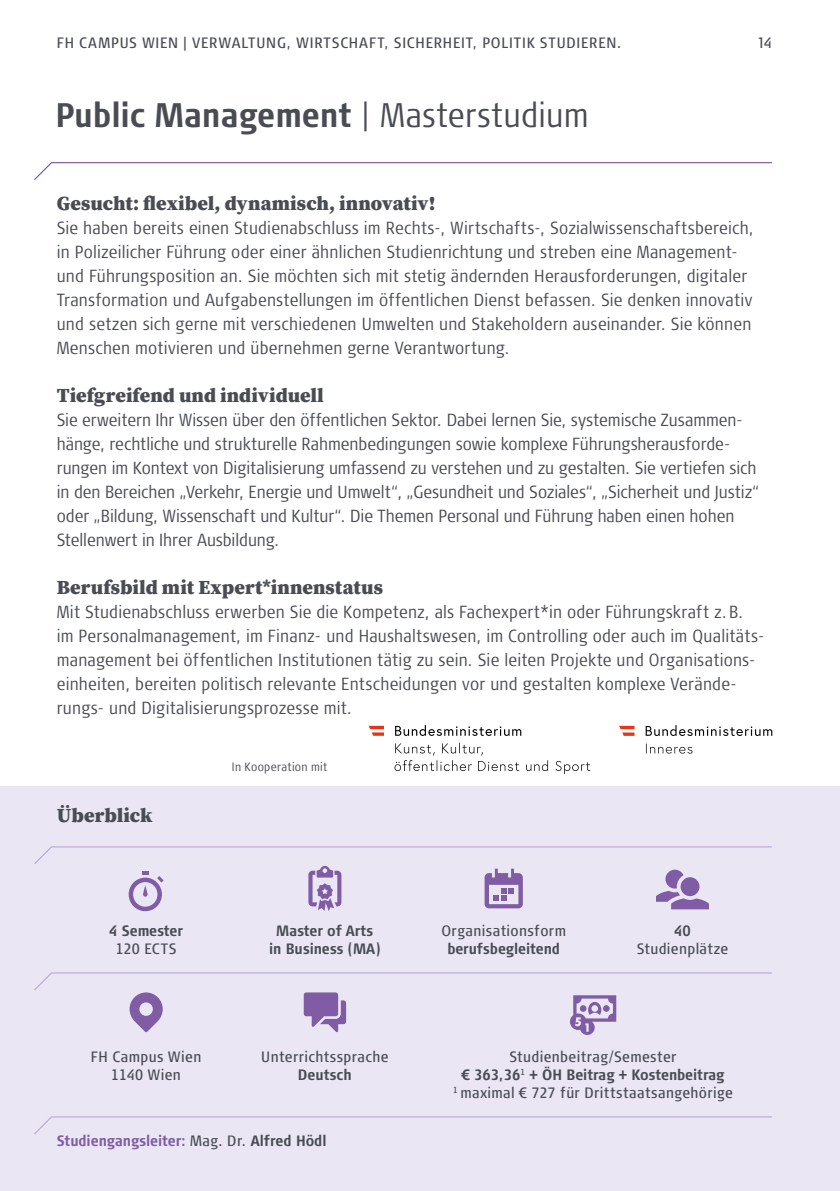
<style>
.page{position:relative;width:840px;height:1191px;background:#fff}
.page>*{position:absolute;margin:0;border:0;box-sizing:border-box;transform-origin:0 0}
.t1{font:700 condensed 34px "Signa OT";color:#494c53}
.t2{font:900 20px "Source Serif Pro";letter-spacing:.005em;color:#494c53}
.t3{font:300 condensed 17.6px/24px "Signa OT";letter-spacing:.01em;color:#494c53}
.t4{font:condensed 15px/18px "Signa OT";letter-spacing:.025em;color:#494c53;text-align:center}
.t5{font:condensed 15px "Signa OT";letter-spacing:.055em;color:#494c53}
.t6{font:700 condensed 15px/18px "Signa OT";letter-spacing:.005em;color:#494c53;text-align:center}
.t7{font:700 condensed 15px "Signa OT";color:#7f5ca3}
.t8{font:300 condensed 12px "Signa OT";letter-spacing:.025em;color:#494c53}
.s1{font-weight:300}
.s2{font-weight:400;color:#494c53}
.s3{color:#494c53}
.s4{font-weight:700}
</style>
<div class="page">
<div style="left:0;top:786px;width:839px;height:405px;background:#eae6f4"></div>
<svg style="left:34px;top:1116px;width:738px;height:18px"></svg>
<svg style="left:34px;top:846px;width:738px;height:65px"></svg>
<svg style="left:34px;top:972px;width:738px;height:63px"></svg>
<svg style="left:34px;top:162px;width:738px;height:18px"></svg>
<svg style="left:645px;top:743px;width:47px;height:10px"></svg>
<svg style="left:645px;top:725px;width:126px;height:11px"></svg>
<svg style="left:619px;top:726px;width:15px;height:10px"></svg>
<svg style="left:394px;top:742px;width:196px;height:32px"></svg>
<svg style="left:395px;top:725px;width:126px;height:11px"></svg>
<svg style="left:368px;top:726px;width:16px;height:10px"></svg>
<p class="t5" style="left:57px;top:34px;width:566px">FH CAMPUS WIEN | VERWALTUNG, WIRTSCHAFT, SICHERHEIT, POLITIK STUDIEREN.</p>
<p class="t4" style="left:757px;top:34px;width:15px">14</p>
<h1 class="t1" style="left:55px;top:95px;width:534px">Public Management <span class="s1">| Masterstudium</span></h1>
<p class="t2" style="left:57px;top:192px;width:380px">Gesucht: flexibel, dynamisch, innovativ!</p>
<p class="t3" style="left:57px;top:216px;width:698px">Sie haben bereits einen Studienabschluss im Rechts-, Wirtschafts-, Sozialwissenschaftsbereich, in Polizeilicher Führung oder einer ähnlichen Studienrichtung und streben eine Management&shy;und Führungsposition an. Sie möchten sich mit stetig ändernden Herausforderungen, digitaler Transformation und Aufgabenstellungen im öffentlichen Dienst befassen. Sie denken innovativ und setzen sich gerne mit verschiedenen Umwelten und Stakeholdern auseinander. Sie können Menschen motivieren und übernehmen gerne Verantwortung.</p>
<p class="t2" style="left:57px;top:384px;width:268px">Tiefgreifend und individuell</p>
<p class="t3" style="left:57px;top:408px;width:704px">Sie erweitern Ihr Wissen über den öffentlichen Sektor. Dabei lernen Sie, systemische Zusammen&shy;hänge, rechtliche und strukturelle Rahmenbedingungen sowie komplexe Führungsherausforde&shy;rungen im Kontext von Digitalisierung umfassend zu verstehen und zu gestalten. Sie vertiefen sich in den Bereichen „Verkehr, Energie und Umwelt“, „Gesundheit und Soziales“, „Sicherheit und Justiz“ oder „Bildung, Wissenschaft und Kultur“. Die Themen Personal und Führung haben einen hohen Stellenwert in Ihrer Ausbildung.</p>
<p class="t2" style="left:57px;top:576px;width:327px">Berufsbild mit Expert*innenstatus</p>
<p class="t3" style="left:57px;top:600px;width:708px">Mit Studienabschluss erwerben Sie die Kompetenz, als Fachexpert*in oder Führungskraft z.B. im Personalmanagement, im Finanz- und Haushaltswesen, im Controlling oder auch im Qualitäts&shy;management bei öffentlichen Institutionen tätig zu sein. Sie leiten Projekte und Organisations&shy;einheiten, bereiten politisch relevante Entscheidungen vor und gestalten komplexe Verände&shy;rungs- und Digitalisierungsprozesse mit.</p>
<p class="t2" style="left:57px;top:804px;width:97px">Überblick</p>
<p class="t6" style="left:109px;top:922px;width:75px">4 Semester</p>
<p class="t4" style="left:116px;top:940px;width:62px">120 ECTS</p>
<p class="t8" style="left:232px;top:760px;width:97px">In Kooperation mit</p>
<p class="t6" style="left:269px;top:922px;width:113px">Master of Arts in Business (MA)</p>
<p class="t4" style="left:91px;top:1047px;width:112px">FH Campus Wien<br>1140 Wien</p>
<p class="t4" style="left:261px;top:1047px;width:129px">Unterrichtssprache</p>
<p class="t6" style="left:298px;top:1065px;width:55px">Deutsch</p>
<p class="t7" style="left:57px;top:1132px;width:271px">Studiengangsleiter: <span class="s2">Mag. Dr.</span> <span class="s3">Alfred Hödl</span></p>
<p class="t4" style="left:441px;top:922px;width:126px">Organisationsform</p>
<p class="t6" style="left:447px;top:940px;width:114px">berufsbegleitend</p>
<p class="t6" style="left:673px;top:922px;width:18px">40</p>
<p class="t4" style="left:636px;top:940px;width:93px">Studienplätze</p>
<p class="t4" style="left:453px;top:1047px;width:281px">Studienbeitrag/Semester<br><span class="s4">€ 363,36</span><sup>1</sup> <span class="s4">+ ÖH Beitrag + Kostenbeitrag<br></span><sup>1</sup> maximal € 727 für Drittstaatsangehörige</p>
</div>
